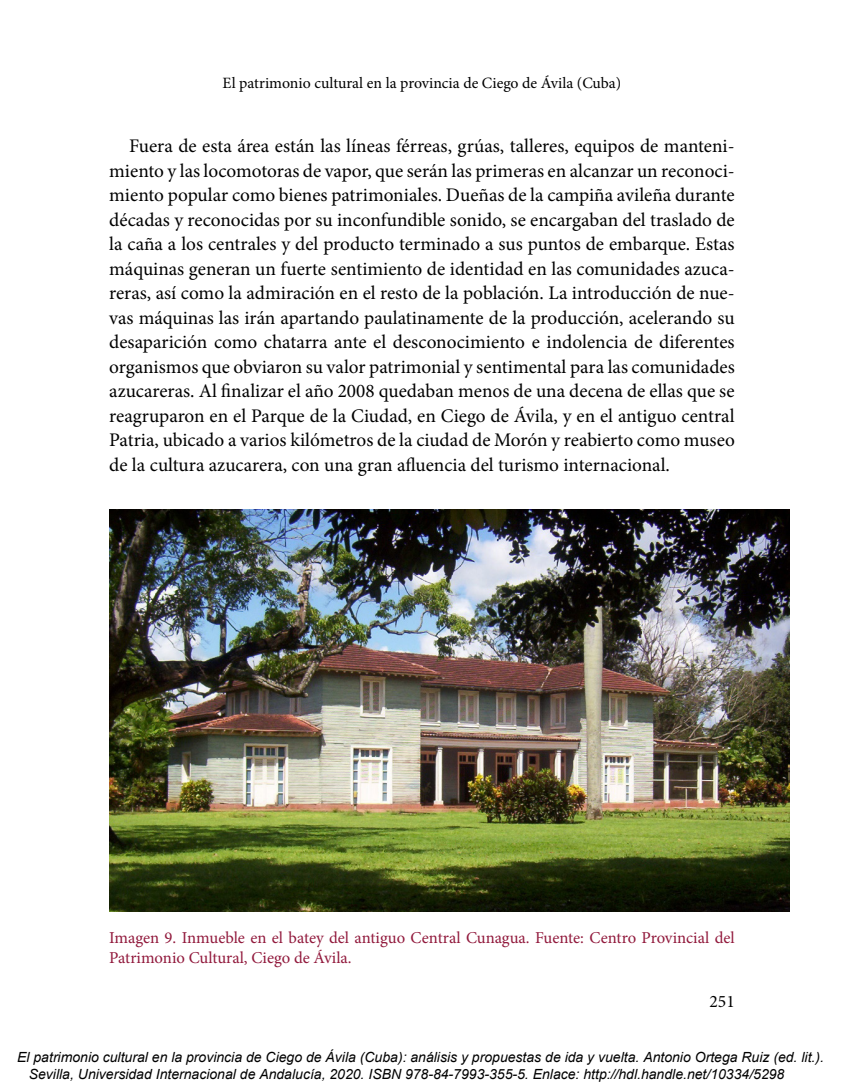
<style>
.page{position:relative;width:844px;height:1092px;background:#fff}
.page>*{position:absolute;margin:0;border:0;box-sizing:border-box;transform-origin:0 0}
.t1{font:19.25px/24.5px "Minion Pro";letter-spacing:-.01em;color:#000;text-align:justify}
.t2{font:17.5px "Minion Pro";color:#000}
.t3{font:16.62px/19.9px "Minion Pro";letter-spacing:-.015em;color:#91193c}
.t4{font:15.75px "Minion Pro";color:#000}
.t5{font:italic 14px/16.8px "Arial";color:#000}
</style>
<div class="page">
<img style="left:109px;top:509px;width:680px;height:401px">
<p class="t4" style="left:222px;top:73px;width:400px">El patrimonio cultural en la provincia de Ciego de Ávila (Cuba)</p>
<p class="t1" style="left:109px;top:134px;width:627px;text-indent:20px">Fuera de esta área están las líneas férreas, grúas, talleres, equipos de manteni&shy;miento y las locomotoras de vapor, que serán las primeras en alcanzar un reconoci&shy;miento popular como bienes patrimoniales. Dueñas de la campiña avileña durante décadas y reconocidas por su inconfundible sonido, se encargaban del traslado de la caña a los centrales y del producto terminado a sus puntos de embarque. Estas máquinas generan un fuerte sentimiento de identidad en las comunidades azuca&shy;reras, así como la admiración en el resto de la población. La introducción de nue&shy;vas máquinas las irán apartando paulatinamente de la producción, acelerando su desaparición como chatarra ante el desconocimiento e indolencia de diferentes organismos que obviaron su valor patrimonial y sentimental para las comunidades azucareras. Al finalizar el año 2008 quedaban menos de una decena de ellas que se reagruparon en el Parque de la Ciudad, en Ciego de Ávila, y en el antiguo central Patria, ubicado a varios kilómetros de la ciudad de Morón y reabierto como museo de la cultura azucarera, con una gran afluencia del turismo internacional.</p>
<p class="t3" style="left:109px;top:927px;width:626px">Imagen 9. Inmueble en el batey del antiguo Central Cunagua. Fuente: Centro Provincial del<br>Patrimonio Cultural, Ciego de Ávila.</p>
<p class="t2" style="left:709px;top:989px;width:27px">251</p>
<p class="t5" style="left:29px;top:1049px;width:796px;text-indent:-12px">El patrimonio cultural en la provincia de Ciego de Ávila (Cuba): análisis y propuestas de ida y vuelta. Antonio Ortega Ruiz (ed. lit.).<br>Sevilla, Universidad Internacional de Andalucía, 2020. ISBN 978-84-7993-355-5. Enlace: http://hdl.handle.net/10334/5298</p>
</div>
